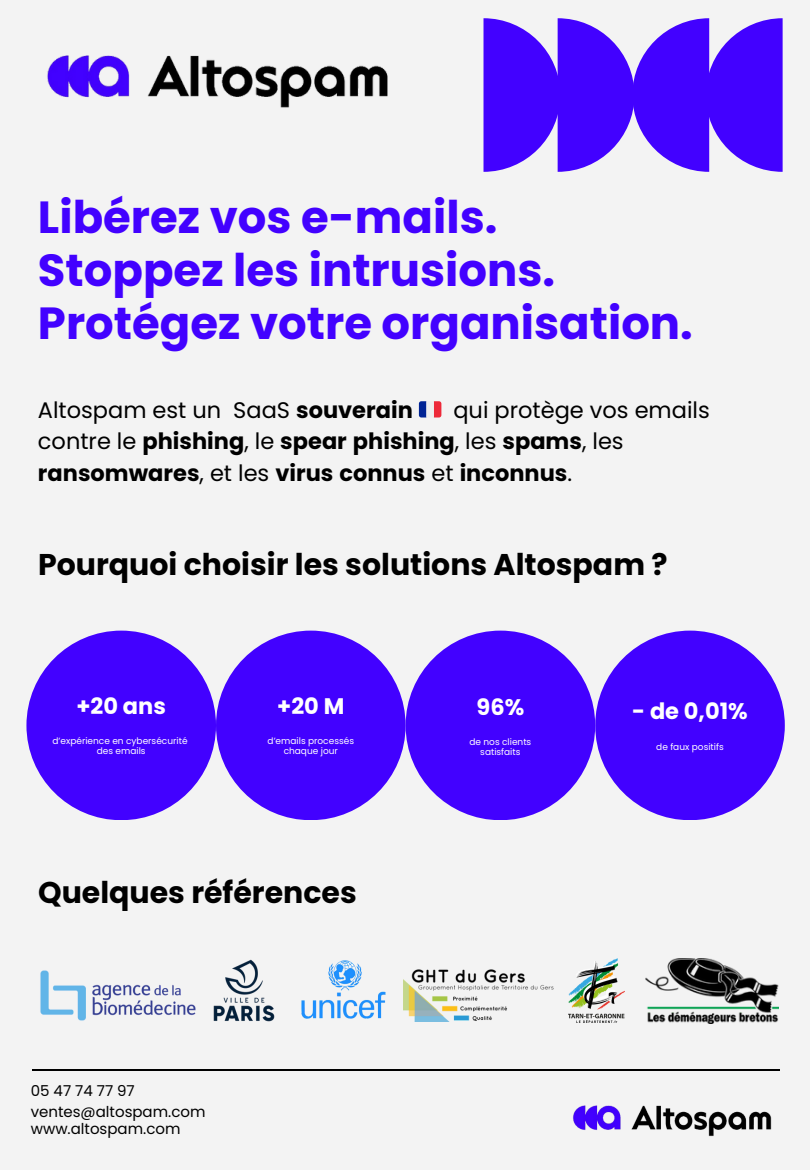
<style>
.page{position:relative;width:810px;height:1170px;background:#f3f3f3}
.page>*{position:absolute;margin:0;border:0;box-sizing:border-box;transform-origin:0 0}
.t1{font:700 45px/52.8px "Poppins";color:#4201ff}
.t2{font:700 30px "Poppins";color:#000}
.t3{font:700 22.5px/31.5px "Poppins";color:#000}
.t4{font:22.5px "Poppins";color:#000}
.t5{font:700 22.5px "Poppins";color:#fff}
.t6{font:15px/16.8px "Poppins";color:#000}
.t7{font:9px "Poppins";color:#fff}
.s1{font-weight:700}
.s2{font-weight:400}
</style>
<div class="page">
<svg style="left:32px;top:1069px;width:747px;height:1px"></svg>
<img style="left:573px;top:1105px;width:199px;height:32px">
<img style="left:47px;top:55px;width:341px;height:53px">
<div style="left:216px;top:631px;width:190px;height:189px;background:#4201ff;border-radius:50%"></div>
<div style="left:26px;top:631px;width:190px;height:189px;background:#4201ff;border-radius:50%"></div>
<div style="left:595px;top:631px;width:190px;height:189px;background:#4201ff;border-radius:50%"></div>
<div style="left:406px;top:631px;width:189px;height:189px;background:#4201ff;border-radius:50%"></div>
<img style="left:40px;top:970px;width:156px;height:51px">
<img style="left:213px;top:959px;width:62px;height:63px">
<img style="left:301px;top:960px;width:85px;height:59px">
<img style="left:404px;top:969px;width:150px;height:52px">
<img style="left:569px;top:958px;width:56px;height:64px">
<img style="left:646px;top:958px;width:133px;height:65px">
<svg style="left:484px;top:18px;width:299px;height:154px"></svg>
<p class="t1" style="left:38px;top:191px;width:657px">Libérez vos e-mails.<br>Stoppez les intrusions.<br>Protégez votre organisation.</p>
<p class="t4" style="left:38px;top:394px;width:376px">Altospam est un SaaS <span class="s1">souverain</span></p>
<p class="t3" style="left:38px;top:394px;width:673px;text-indent:415px"><span class="s2">qui protège vos emails contre le</span> phishing<span class="s2">, le</span> spear phishing<span class="s2">, les</span> spams<span class="s2">, les </span>ransomwares<span class="s2">, et les</span> virus connus <span class="s2">et</span> inconnus<span class="s2">.</span></p>
<p class="t2" style="left:38px;top:544px;width:631px">Pourquoi choisir les solutions Altospam ?</p>
<h4 class="t5" style="left:77px;top:690px;width:91px">+20 ans</h4>
<p class="t7" style="left:52px;top:735px;width:137px">d’expérience en cybersécurité</p>
<p class="t7" style="left:97px;top:745px;width:50px">des emails</p>
<h1 class="t5" style="left:277px;top:690px;width:69px">+20 M</h1>
<h5 class="t7" style="left:268px;top:735px;width:88px">d’emails processés</h5>
<h2 class="t7" style="left:284px;top:745px;width:56px">chaque jour</h2>
<h6 class="t2" style="left:38px;top:871px;width:320px">Quelques références</h6>
<p class="t6" style="left:31px;top:1083px;width:106px">05 47 74 77 97</p>
<p class="t6" style="left:31px;top:1104px;width:176px">ventes@altospam.com www.altospam.com</p>
<p class="t5" style="left:477px;top:691px;width:49px">96%</p>
<h4 class="t7" style="left:469px;top:736px;width:63px">de nos clients</h4>
<p class="t7" style="left:480px;top:746px;width:42px">satisfaits</p>
<h3 class="t5" style="left:632px;top:696px;width:117px">- de 0,01%</h3>
<p class="t7" style="left:656px;top:740px;width:69px">de faux positifs</p>
</div>
